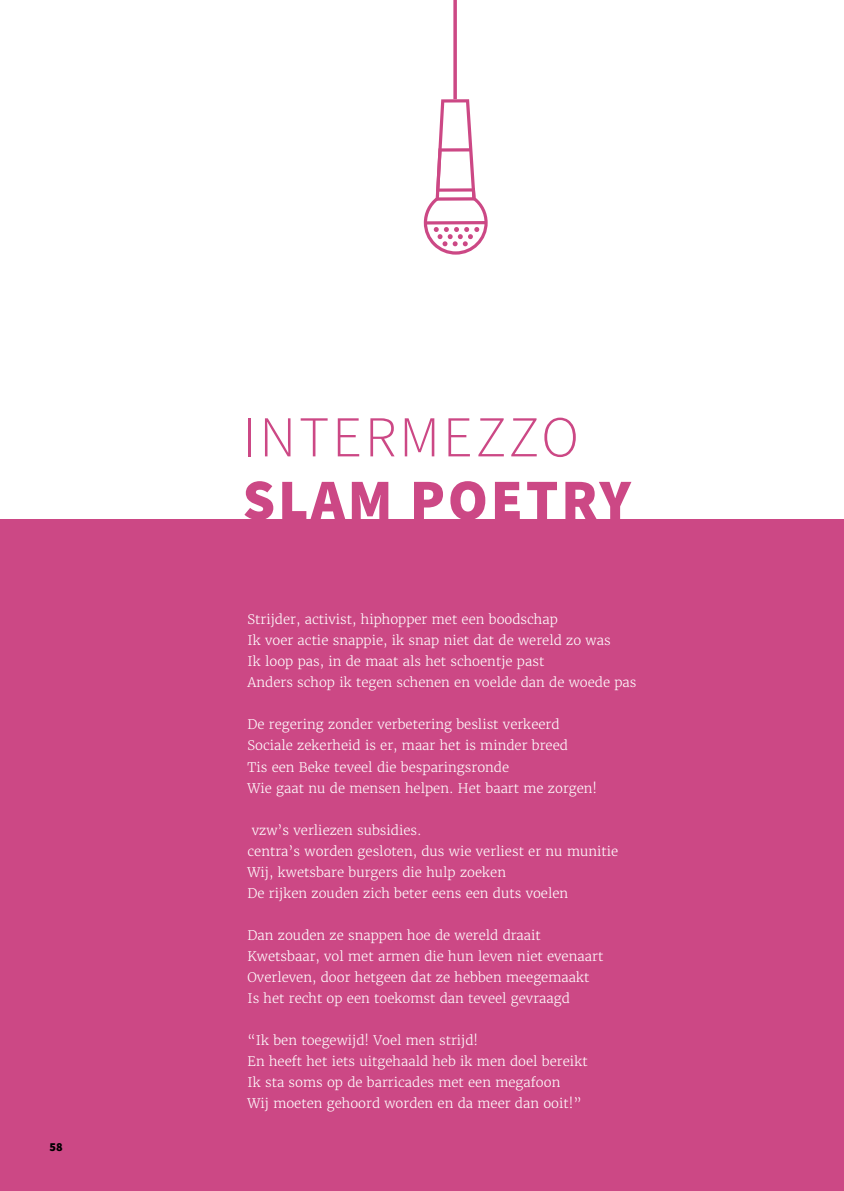
<style>
.page{position:relative;width:844px;height:1191px;background:#fff}
.page>*{position:absolute;margin:0;border:0;box-sizing:border-box;transform-origin:0 0}
.t1{font:300 57.75px "Source Sans Pro";letter-spacing:.05em;color:#cc4885}
.t2{font:900 57.75px "Source Sans Pro";letter-spacing:.05em;color:#cc4885}
.t3{font:300 13.12px/21px "Merriweather";color:#fff}
.t4{font:900 12.25px "Source Sans Pro";color:#000}
</style>
<div class="page">
<div style="left:0;top:519px;width:843px;height:672px;background:#cc4885"></div>
<svg style="left:423px;top:99px;width:64px;height:156px"></svg>
<svg style="left:453px;top:0;width:4px;height:99px"></svg>
<p class="t4" style="left:50px;top:1138px;width:15px">58</p>
<h1 class="t1" style="left:242px;top:402px;width:338px">INTERMEZZO</h1>
<h1 class="t2" style="left:242px;top:460px;width:389px">SLAM POETRY</h1>
<p class="t3" style="left:247px;top:609px;width:390px">Strijder, activist, hiphopper met een boodschap<br>Ik voer actie snappie, ik snap niet dat de wereld zo was<br>Ik loop pas, in de maat als het schoentje past<br>Anders schop ik tegen schenen en voelde dan de woede pas</p>
<p class="t3" style="left:247px;top:714px;width:351px">De regering zonder verbetering beslist verkeerd Sociale zekerheid is er, maar het is minder breed<br>Tis een Beke teveel die besparingsronde<br>Wie gaat nu de mensen helpen. Het baart me zorgen!</p>
<p class="t3" style="left:247px;top:819px;width:372px;text-indent:4px">vzw’s verliezen subsidies.<br>centra’s worden gesloten, dus wie verliest er nu munitie Wij, kwetsbare burgers die hulp zoeken<br>De rijken zouden zich beter eens een duts voelen</p>
<p class="t3" style="left:247px;top:924px;width:357px">Dan zouden ze snappen hoe de wereld draait Kwetsbaar, vol met armen die hun leven niet evenaart Overleven, door hetgeen dat ze hebben meegemaakt Is het recht op een toekomst dan teveel gevraagd</p>
<p class="t3" style="left:247px;top:1029px;width:341px">“Ik ben toegewijd! Voel men strijd!<br>En heeft het iets uitgehaald heb ik men doel bereikt Ik sta soms op de barricades met een megafoon<br>Wij moeten gehoord worden en da meer dan ooit!”</p>
</div>
